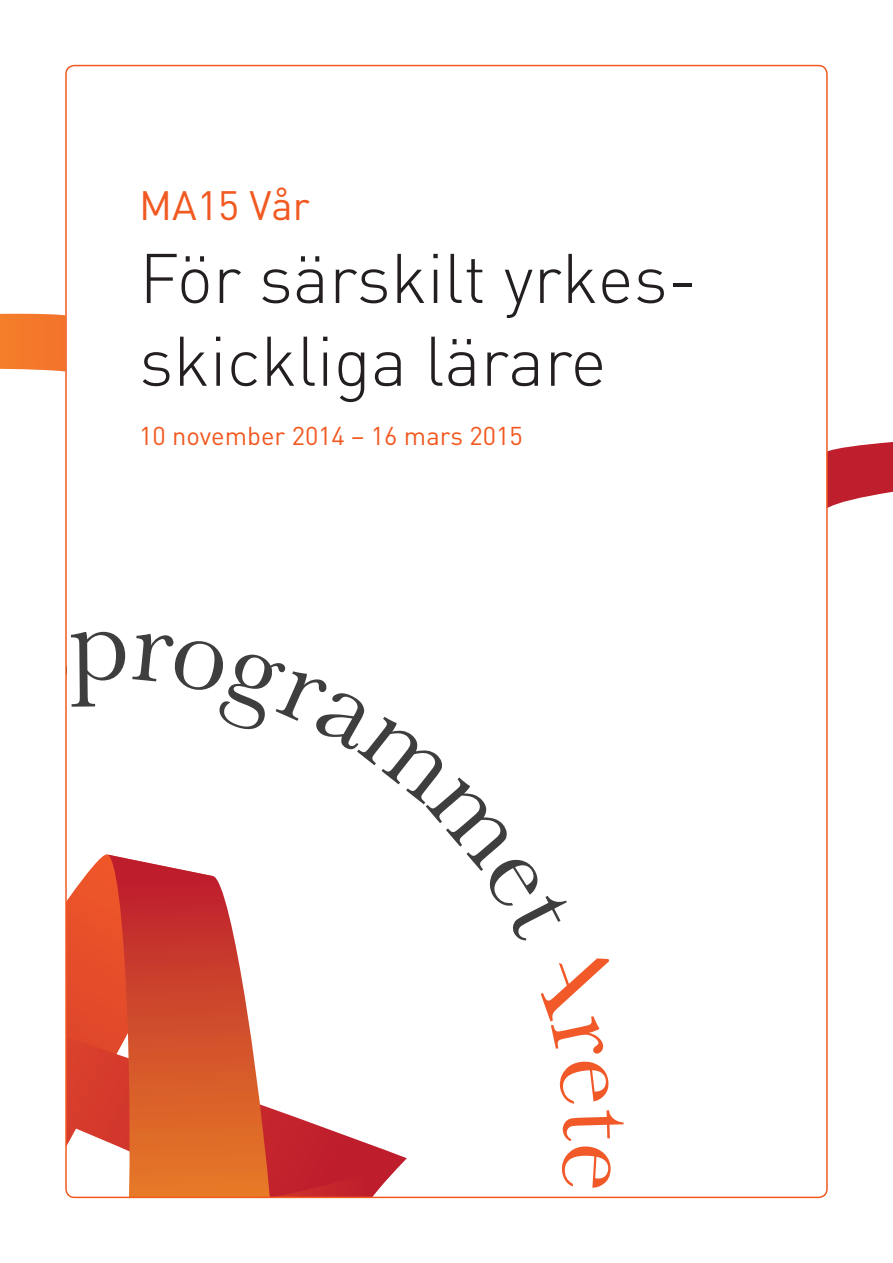
<style>
.page{position:relative;width:893px;height:1263px;background:#fff}
.page>*{position:absolute;margin:0;border:0;box-sizing:border-box;transform-origin:0 0}
.t1{font:300 69px/82.8px "DIN Pro";color:#231f20}
.t2{font:40.5px "DIN Pro";color:#f15921}
.t3{font:25.5px "DIN Pro";color:#f15921}
</style>
<div class="page">
<svg style="left:68px;top:856px;width:35px;height:160px;background:#e96544"></svg>
<svg style="left:68px;top:1016px;width:339px;height:144px"></svg>
<svg style="left:103px;top:854px;width:172px;height:256px;background:#d96449"></svg>
<svg style="left:828px;top:442px;width:65px;height:66px"></svg>
<div style="left:0;top:314px;width:66px;height:58px;background:#f4792b"></div>
<svg style="left:65px;top:1110px;width:340px;height:89px"></svg>
<svg style="left:132px;top:854px;width:143px;height:90px"></svg>
<svg style="left:541px;top:958px;width:69px;height:64px"></svg>
<p class="t2" style="left:139px;top:178px;width:172px">MA15 Vår</p>
<p class="t1" style="left:139px;top:234px;width:559px">För särskilt yrkes&shy;skickliga lärare</p>
<p class="t3" style="left:139px;top:419px;width:385px">10 november 2014 – 16 mars 2015</p>
</div>
